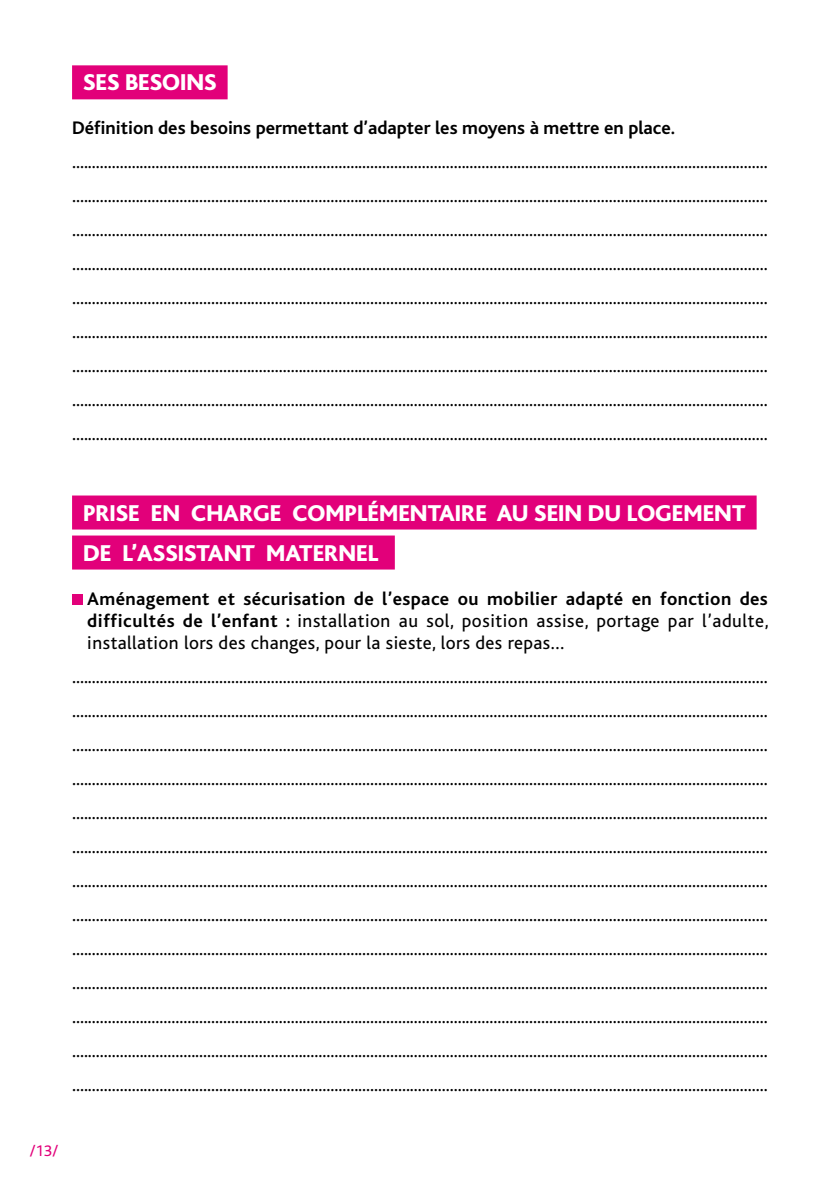
<style>
.page{position:relative;width:840px;height:1191px;background:#fff}
.page>*{position:absolute;margin:0;border:0;box-sizing:border-box;transform-origin:0 0}
.t1{font:800 24px/40px "Bliss";color:#fff}
.t2{font:19px/34px "Bliss";letter-spacing:.02em;color:#000;text-align:justify}
.t3{font:700 19px "Bliss";color:#000}
.t4{font:16px "Bliss";color:#e2007a}
.s1{font-weight:700}
</style>
<div class="page">
<div style="left:72px;top:65px;width:155px;height:34px;background:#e2007a"></div>
<div style="left:72px;top:495px;width:684px;height:34px;background:#e2007a"></div>
<div style="left:72px;top:535px;width:322px;height:34px;background:#e2007a"></div>
<div style="left:72px;top:594px;width:10px;height:10px;background:#e2007a"></div>
<p class="t1" style="left:83px;top:63px;width:135px">SES BESOINS</p>
<p class="t3" style="left:72px;top:118px;width:604px">Définition des besoins permettant d’adapter les moyens à mettre en place.</p>
<p class="t2" style="left:72px;top:145px;width:696px">............................................................................................................................................................................... ............................................................................................................................................................................... ............................................................................................................................................................................... ............................................................................................................................................................................... ............................................................................................................................................................................... ............................................................................................................................................................................... ............................................................................................................................................................................... ............................................................................................................................................................................... ...............................................................................................................................................................................</p>
<p class="t1" style="left:83px;top:493px;width:663px">PRISE EN CHARGE COMPLÉMENTAIRE AU SEIN DU LOGEMENT<br>DE L’ASSISTANT MATERNEL</p>
<p class="t2" style="left:87px;top:587px;width:682px;line-height:22px"><span class="s1">Aménagement et sécurisation de l’espace ou mobilier adapté en fonction des difficultés de l’enfant :</span> installation au sol, position assise, portage par l’adulte, installation lors des changes, pour la sieste, lors des repas…</p>
<p class="t2" style="left:72px;top:659px;width:696px">............................................................................................................................................................................... ............................................................................................................................................................................... ............................................................................................................................................................................... ............................................................................................................................................................................... ............................................................................................................................................................................... ............................................................................................................................................................................... ............................................................................................................................................................................... ............................................................................................................................................................................... ............................................................................................................................................................................... ............................................................................................................................................................................... ............................................................................................................................................................................... ............................................................................................................................................................................... ...............................................................................................................................................................................</p>
<p class="t4" style="left:30px;top:1142px;width:30px">/13/</p>
</div>
